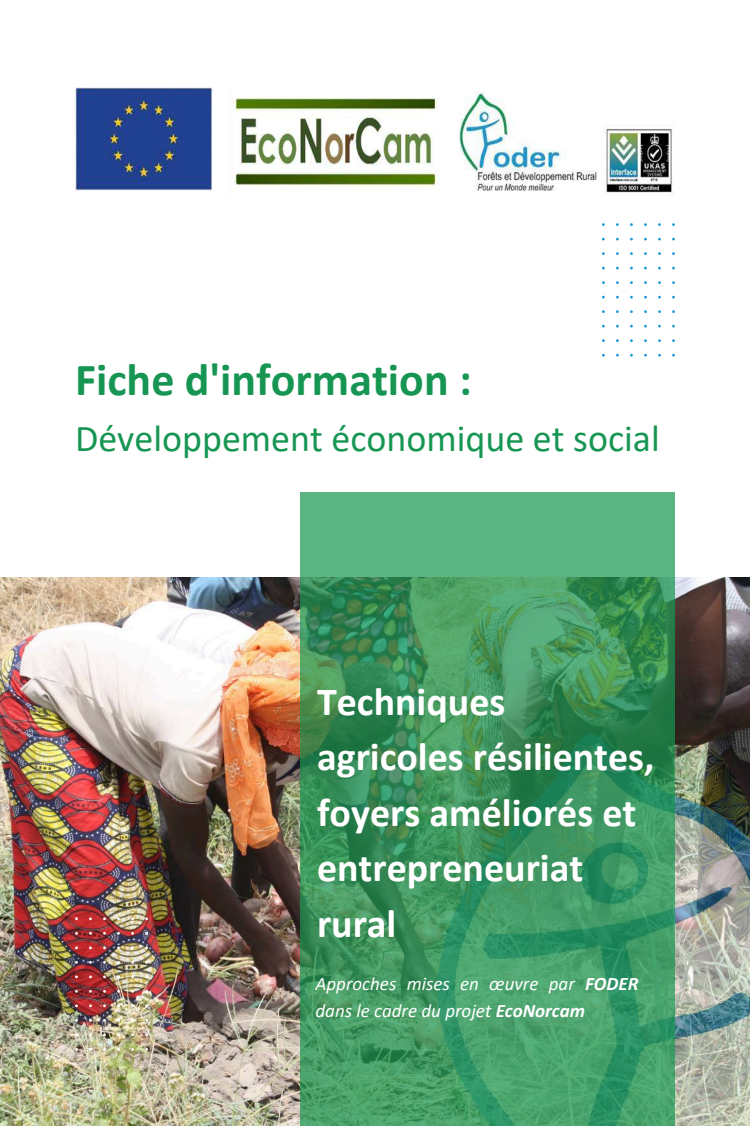
<style>
.page{position:relative;width:750px;height:1126px;background:#fff}
.page>*{position:absolute;margin:0;border:0;box-sizing:border-box;transform-origin:0 0}
.t1{font:700 46px "Calibri";color:#179653}
.t2{font:700 40px/55.5px "Calibri";color:#fff}
.t3{font:38px "Calibri";color:#179653}
.t4{font:italic 19px/26.2px "Calibri";color:#fff}
.s1{font-weight:700}
</style>
<div class="page">
<img style="left:75px;top:88px;width:599px;height:107px">
<img style="left:0;top:577px;width:750px;height:548px">
<img style="left:675px;top:635px;width:75px;height:490px">
<svg style="left:300px;top:492px;width:375px;height:633px;background:#419964"></svg>
<svg style="left:602px;top:223px;width:73px;height:133px"></svg>
<img style="left:75px;top:917px;width:73px;height:133px">
<p class="t1" style="left:75px;top:360px;width:398px">Fiche d'information :</p>
<p class="t3" style="left:75px;top:422px;width:586px">Développement économique et social</p>
<p class="t2" style="left:317px;top:676px;width:339px">Techniques agricoles résilientes, foyers améliorés et entrepreneuriat rural</p>
<p class="t4" style="left:316px;top:972px;width:324px">Approches mises en œuvre par <span class="s1">FODER </span>dans le cadre du projet <span class="s1">EcoNorcam</span></p>
</div>
